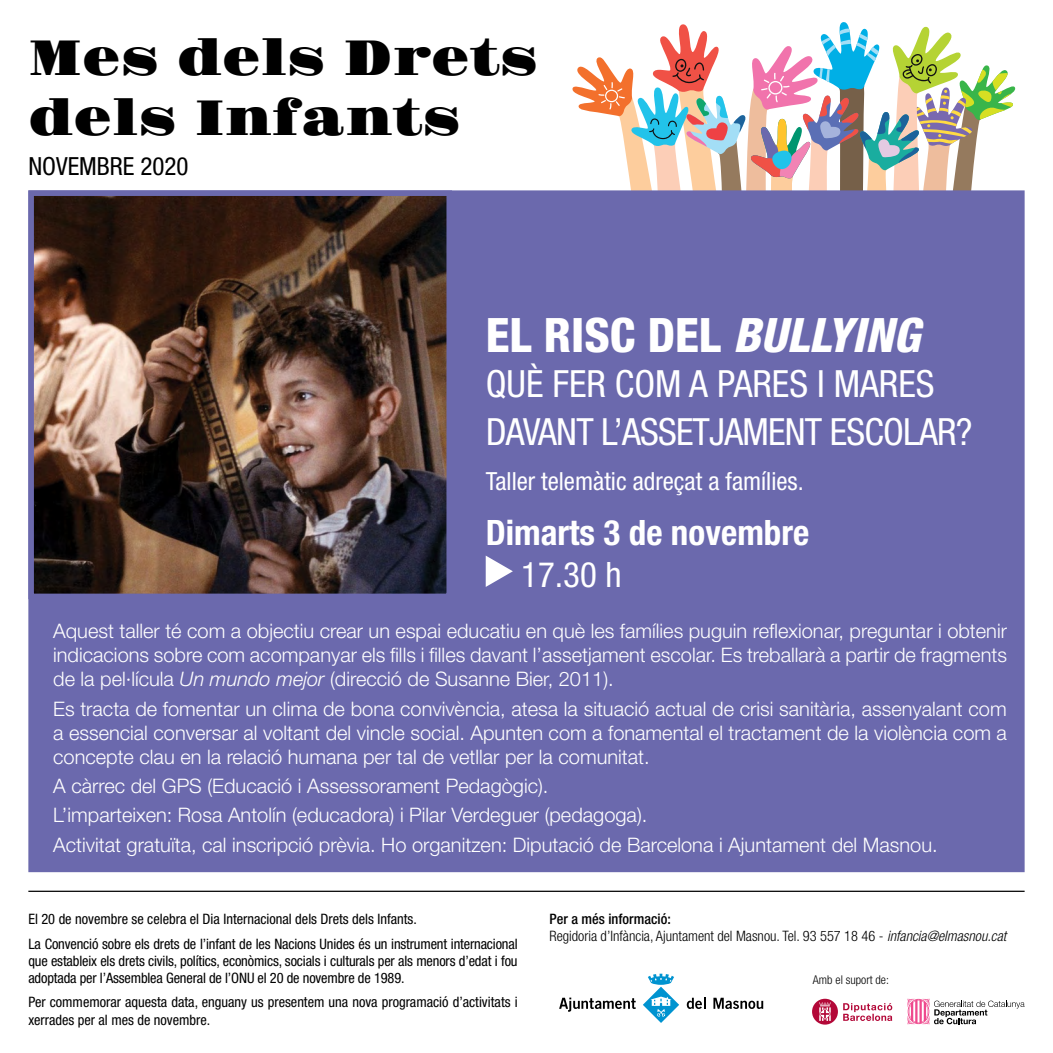
<style>
.page{position:relative;width:1053px;height:1053px;background:#fff}
.page>*{position:absolute;margin:0;border:0;box-sizing:border-box;transform-origin:0 0}
.t1{font:49.75px/59.8px "Gravitas One";color:#000}
.t2{font:800 condensed 47.5px "Helvetica Neue LT Std";color:#fff}
.t3{font:condensed 37.5px/48.5px "Helvetica Neue LT Std";letter-spacing:-.02em;color:#fff}
.t4{font:700 condensed 35px "Helvetica Neue LT Std";color:#fff}
.t5{font:condensed 35px "Helvetica Neue LT Std";color:#fff}
.t6{font:condensed 25px "Helvetica Neue LT Std";color:#fff}
.t7{font:condensed 25px "Helvetica Neue LT Std";color:#000}
.t8{font:300 20px/24px "Helvetica Neue LT Std";color:#fff;text-align:justify}
.t9{font:condensed 14.38px/17.2px "Helvetica Neue LT Std";letter-spacing:-.01em;color:#000}
.t10{font:300 condensed 14.38px/17.2px "Helvetica Neue LT Std";color:#000}
.t11{font:300 condensed 12.12px "Helvetica Neue LT Std";color:#000}
.s1{font-style:italic}
.s2{font-weight:500}
</style>
<div class="page">
<svg style="left:572px;top:22px;width:444px;height:168px"></svg>
<div style="left:28px;top:190px;width:996px;height:682px;background:#6b69ad"></div>
<svg style="left:485px;top:555px;width:28px;height:32px"></svg>
<img style="left:35px;top:197px;width:410px;height:395px">
<div style="left:28px;top:190px;width:424px;height:409px;border:6px solid #6b69ad"></div>
<hr style="left:28px;top:890px;width:996px;height:1px;background:#000">
<svg style="left:843px;top:1003px;width:49px;height:17px"></svg>
<svg style="left:812px;top:998px;width:25px;height:26px"></svg>
<svg style="left:907px;top:998px;width:117px;height:26px"></svg>
<svg style="left:643px;top:986px;width:36px;height:36px"></svg>
<svg style="left:648px;top:973px;width:26px;height:11px"></svg>
<svg style="left:650px;top:996px;width:21px;height:20px"></svg>
<svg style="left:559px;top:997px;width:76px;height:14px"></svg>
<svg style="left:686px;top:997px;width:19px;height:11px"></svg>
<svg style="left:713px;top:997px;width:50px;height:11px"></svg>
<h1 class="t1" style="left:28px;top:30px;width:511px">Mes dels Drets dels Infants</h1>
<p class="t7" style="left:28px;top:152px;width:162px">NOVEMBRE 2020</p>
<h2 class="t2" style="left:485px;top:305px;width:435px">EL RISC DEL <span class="s1">BULLYING</span></h2>
<h3 class="t3" style="left:485px;top:359px;width:488px">QUÈ FER COM A PARES I MARES<br>DAVANT L’ASSETJAMENT ESCOLAR?</h3>
<p class="t6" style="left:485px;top:466px;width:319px">Taller telemàtic adreçat a famílies.</p>
<h3 class="t4" style="left:485px;top:511px;width:325px">Dimarts 3 de novembre</h3>
<h3 class="t5" style="left:521px;top:554px;width:102px">17.30 h</h3>
<p class="t8" style="left:53px;top:618px;width:955px">Aquest taller té com a objectiu crear un espai educatiu en què les famílies puguin reflexionar, preguntar i obtenir indicacions sobre com acompanyar els fills i filles davant l’assetjament escolar. Es treballarà a partir de fragments de la pel·lícula <span class="s1">Un mundo mejor</span> (direcció de Susanne Bier, 2011).</p>
<p class="t8" style="left:53px;top:696px;width:955px">Es tracta de fomentar un clima de bona convivència, atesa la situació actual de crisi sanitària, assenyalant com a essencial conversar al voltant del vincle social. Apunten com a fonamental el tractament de la violència com a concepte clau en la relació humana per tal de vetllar per la comunitat.</p>
<p class="t8" style="left:53px;top:770px;width:885px;line-height:29.4px;text-align:left">A càrrec del GPS (Educació i Assessorament Pedagògic).<br>L’imparteixen: Rosa Antolín (educadora) i Pilar Verdeguer (pedagoga).<br>Activitat gratuïta, cal inscripció prèvia. Ho organitzen: Diputació de Barcelona i Ajuntament del Masnou.</p>
<p class="t9" style="left:28px;top:906px;width:490px;line-height:24.4px">El 20 de novembre se celebra el Dia Internacional dels Drets dels Infants.<br>La Convenció sobre els drets de l’infant de les Nacions Unides és un instrument internacional</p>
<p class="t9" style="left:28px;top:951px;width:490px">que estableix els drets civils, polítics, econòmics, socials i culturals per als menors d’edat i fou adoptada per l’Assemblea General de l’ONU el 20 de novembre de 1989.</p>
<p class="t9" style="left:28px;top:993px;width:490px">Per commemorar aquesta data, enguany us presentem una nova programació d’activitats i xerrades per al mes de novembre.</p>
<p class="t10" style="left:549px;top:910px;width:458px"><span class="s2">Per a més informació:<br></span>Regidoria d’Infància, Ajuntament del Masnou. Tel. 93 557 18 46 - <span class="s1">infancia@elmasnou.cat</span></p>
<p class="t11" style="left:812px;top:972px;width:77px">Amb el suport de:</p>
</div>
